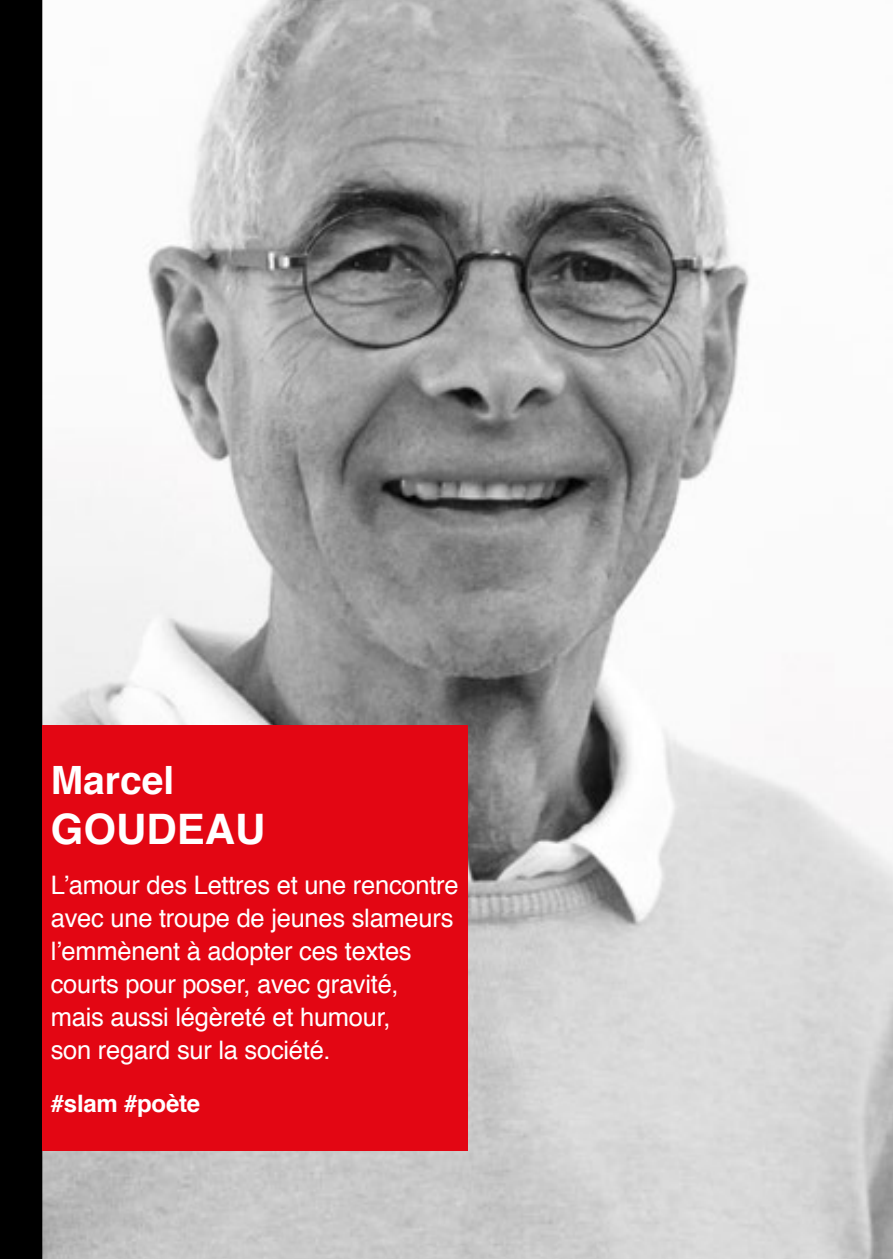
<style>
.page{position:relative;width:893px;height:1259px;background:#fff}
.page>*{position:absolute;margin:0;border:0;box-sizing:border-box;transform-origin:0 0}
.t1{font:700 42px "Helvetica";color:#fff}
.t2{font:700 39px "Helvetica";color:#fff}
.t3{font:25.5px/33px "Helvetica";letter-spacing:-.01em;color:#fff}
.t4{font:700 24px "Helvetica";letter-spacing:-.01em;color:#fff}
</style>
<div class="page">
<div style="left:0;top:0;width:42px;height:1259px;background:#000"></div>
<img style="left:42px;top:0;width:851px;height:1259px">
<div style="left:42px;top:725px;width:426px;height:426px;background:#e30613"></div>
<h2 class="t2" style="left:51px;top:748px;width:125px">Marcel</h2>
<h1 class="t1" style="left:51px;top:795px;width:216px">GOUDEAU</h1>
<p class="t3" style="left:51px;top:869px;width:409px">L’amour des Lettres et une rencontre avec une troupe de jeunes slameurs l’emmènent à adopter ces textes courts pour poser, avec gravité,<br>mais aussi légèreté et humour,<br>son regard sur la société.</p>
<p class="t4" style="left:51px;top:1084px;width:151px">#slam #poète</p>
</div>
